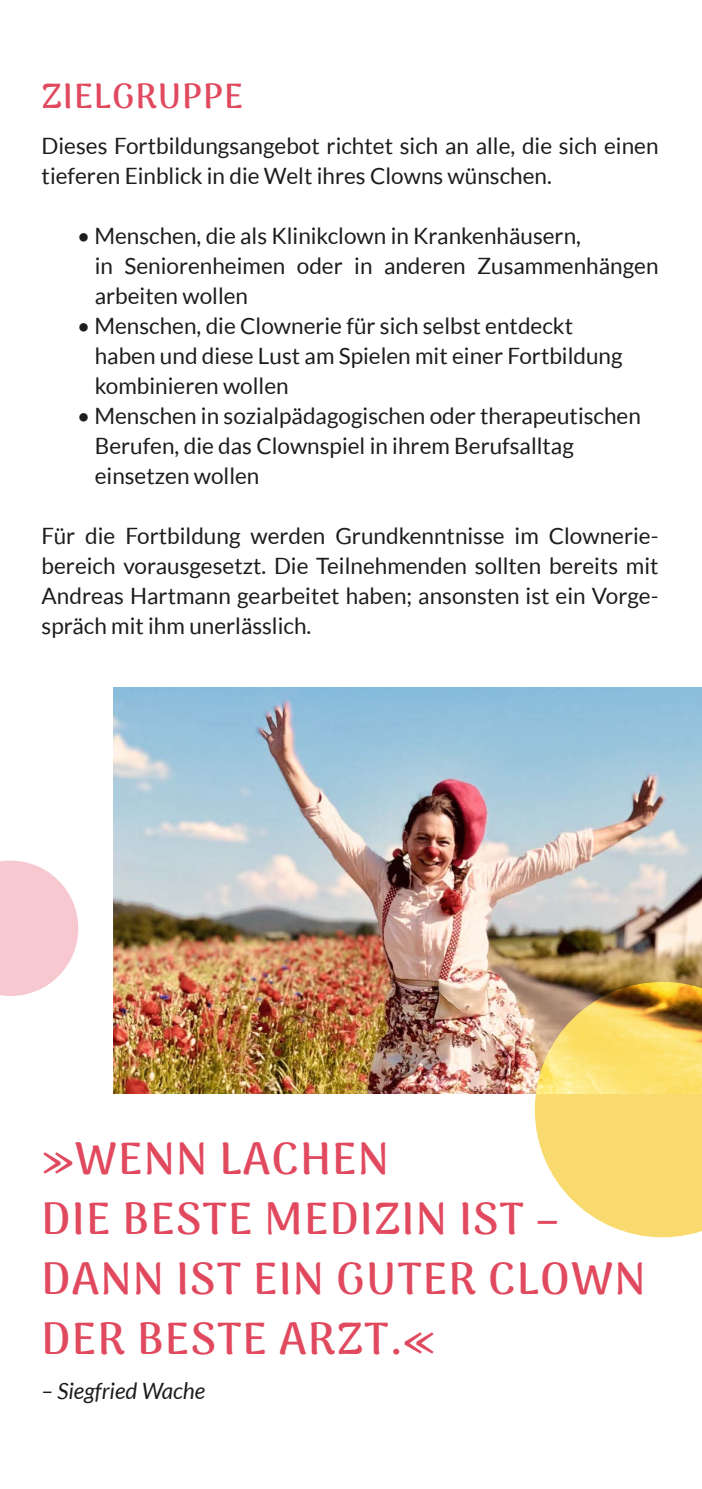
<style>
.page{position:relative;width:702px;height:1489px;background:#fff}
.page>*{position:absolute;margin:0;border:0;box-sizing:border-box;transform-origin:0 0}
.t1{font:700 45px/60px "Arima Koshi";letter-spacing:.025em;color:#e1495e}
.t2{font:700 35px "Arima Koshi";letter-spacing:.025em;color:#e1495e}
.t3{font:22.5px/30px "Lato";color:#1d1d1b}
.t4{font:italic 22.5px "Lato";color:#1d1d1b}
</style>
<div class="page">
<svg style="left:0;top:860px;width:78px;height:135px"></svg>
<img style="left:113px;top:687px;width:589px;height:406px">
<svg style="left:535px;top:981px;width:167px;height:256px;background:#eccf73"></svg>
<p class="t2" style="left:42px;top:76px;width:203px">ZIELGRUPPE</p>
<p class="t3" style="left:42px;top:130px;width:618px">Dieses Fortbildungsangebot richtet sich an alle, die sich einen tieferen Einblick in die Welt ihres Clowns wünschen.</p>
<p class="t3" style="left:77px;top:220px;width:505px">• Menschen, die als Klinikclown in Krankenhäusern,</p>
<p class="t3" style="left:95px;top:250px;width:565px">in Seniorenheimen oder in anderen Zusammenhängen arbeiten wollen</p>
<p class="t3" style="left:77px;top:310px;width:497px">• Menschen, die Clownerie für sich selbst entdeckt</p>
<p class="t3" style="left:95px;top:340px;width:529px">haben und diese Lust am Spielen mit einer Fortbildung</p>
<p class="t3" style="left:95px;top:370px;width:195px">kombinieren wollen</p>
<p class="t3" style="left:77px;top:400px;width:565px">• Menschen in sozialpädagogischen oder therapeutischen</p>
<p class="t3" style="left:95px;top:430px;width:480px">Berufen, die das Clownspiel in ihrem Berufsalltag einsetzen wollen</p>
<p class="t3" style="left:42px;top:520px;width:618px;text-align:justify">Für die Fortbildung werden Grundkenntnisse im Clownerie&shy;bereich vorausgesetzt. Die Teilnehmenden sollten bereits mit Andreas Hartmann gearbeitet haben; ansonsten ist ein Vorge&shy;spräch mit ihm unerlässlich.</p>
<p class="t1" style="left:42px;top:1128px;width:349px">»WENN LACHEN</p>
<p class="t1" style="left:42px;top:1188px;width:518px">DIE BESTE MEDIZIN IST –</p>
<p class="t1" style="left:42px;top:1248px;width:605px">DANN IST EIN GUTER CLOWN<br>DER BESTE ARZT.«</p>
<p class="t4" style="left:42px;top:1378px;width:165px">– Siegfried Wache</p>
</div>
